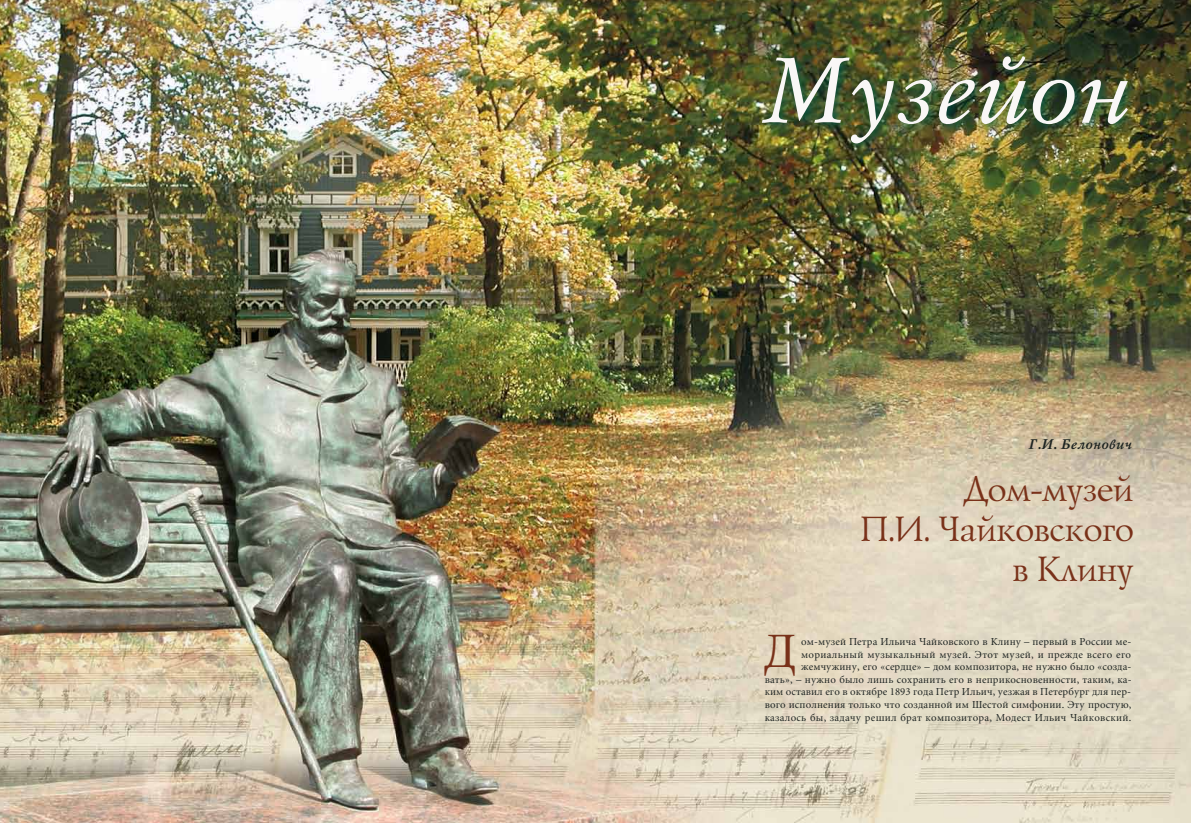
<style>
.page{position:relative;width:1191px;height:823px;background:#fff}
.page>*{position:absolute;margin:0;border:0;box-sizing:border-box;transform-origin:0 0}
.t1{font:italic 93px "Mysl C";color:#f9f7f6}
.t2{font:48.6px "Miniature C";color:#793119}
.t3{font:36px/40px "Lazurski C";color:#793119;text-align:right}
.t4{font:italic 700 14px "Mysl C";letter-spacing:.005em;color:#1d2321}
.t5{font:10.5px/12.6px "Miniature C";letter-spacing:.01em;color:#1d2321;text-align:right}
</style>
<div class="page">
<img style="left:0;top:0;width:1191px;height:822px">
<img style="left:756px;top:50px;width:383px;height:105px">
<h1 class="t1" style="left:756px;top:42px;width:370px">Музейон</h1>
<h3 class="t4" style="left:1028px;top:436px;width:105px">Г.И. Белонович</h3>
<h3 class="t3" style="left:857px;top:468px;width:275px">Дом-музей<br>П.И. Чайковского в Клину</h3>
<h2 class="t2" style="left:764px;top:627px;width:34px">Д</h2>
<p class="t5" style="left:764px;top:635px;width:368px">ом-музей Петра Ильича Чайковского в Клину – первый в России ме&shy;мориальный музыкальный музей. Этот музей, и прежде всего его жемчужину, его «сердце» – дом композитора, не нужно было «созда-<br>вать», – нужно было лишь сохранить его в неприкосновенности, таким, ка&shy;ким оставил его в октябре 1893 года Петр Ильич, уезжая в Петербург для пер&shy;вого исполнения только что созданной им Шестой симфонии. Эту простую, казалось бы, задачу решил брат композитора, Модест Ильич Чайковский.</p>
</div>
